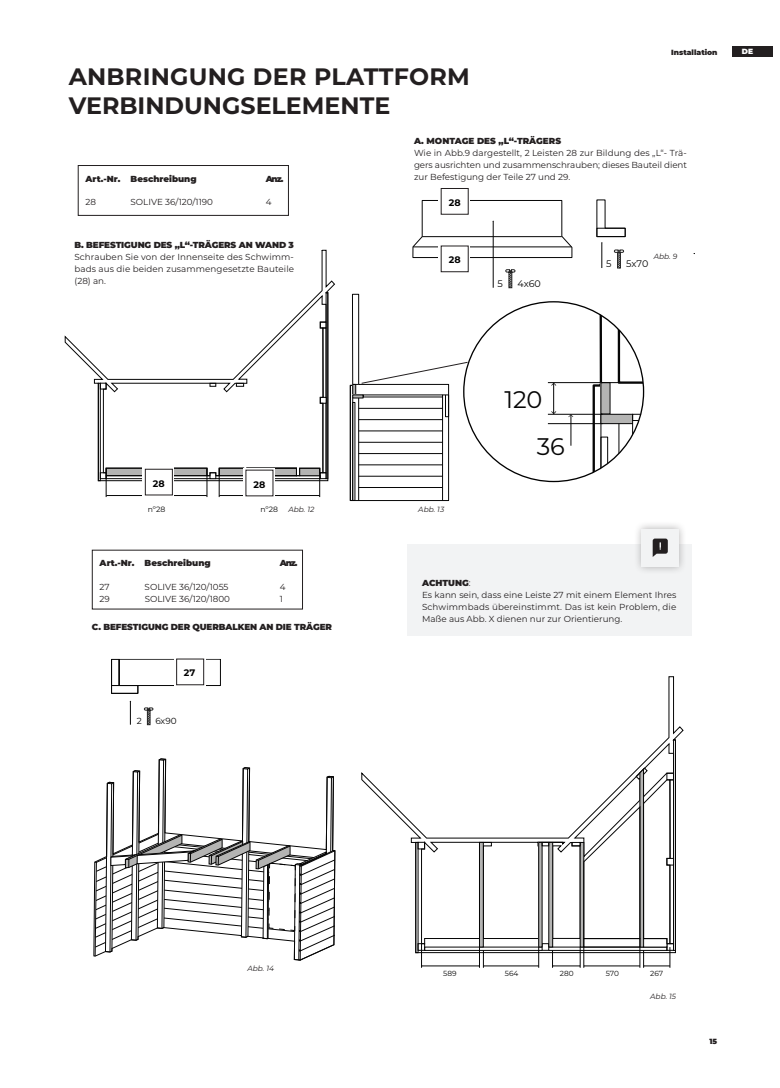
<style>
.page{position:relative;width:780px;height:1088px;background:#fff}
.page>*{position:absolute;margin:0;border:0;box-sizing:border-box;transform-origin:0 0}
.t1{font:28.75px "Montserrat";color:#060606}
.t2{font:24px/47.1px "Montserrat";color:#060606}
.t3{font:700 23.75px/28.5px "Montserrat";color:#231f20}
.t4{font:9.5px "Montserrat";letter-spacing:-.01em;color:#060606}
.t5{font:700 9.5px "Montserrat";color:#000}
.t6{font:8.88px "Montserrat";color:#060606}
.t7{font:8.75px/11.9px "Montserrat";color:#231f20;text-align:justify}
.t8{font:900 8.75px "Montserrat";letter-spacing:-.01em;color:#231f20}
.t9{font:8px "Montserrat";color:#060606}
.t10{font:7.62px "Montserrat";color:#060606}
.t11{font:italic 7.5px "Montserrat";color:#231f20}
.t12{font:900 7.5px "Montserrat";color:#231f20}
.t13{font:900 7.5px "Montserrat";color:#fff}
.t14{font:7.38px "Montserrat";color:#060606}
.s1{font-weight:900}
</style>
<div class="page">
<div style="left:732px;top:46px;width:40px;height:11px;background:#231f20"></div>
<div style="left:407px;top:544px;width:284px;height:92px;background:#f2f3f4"></div>
<div style="left:633px;top:521px;width:54px;height:54px;background:#231f20;opacity:.35"></div>
<div style="left:641px;top:529px;width:38px;height:37px;background:#f2f3f4"></div>
<svg style="left:652px;top:538px;width:15px;height:19px"></svg>
<hr style="left:106px;top:495px;width:101px;height:1px;background:#060606">
<svg style="left:100px;top:481px;width:7px;height:16px"></svg>
<hr style="left:219px;top:495px;width:100px;height:1px;background:#060606">
<svg style="left:206px;top:481px;width:14px;height:16px"></svg>
<svg style="left:319px;top:481px;width:7px;height:16px"></svg>
<svg style="left:65px;top:250px;width:270px;height:231px"></svg>
<svg style="left:596px;top:199px;width:29px;height:70px"></svg>
<hr style="left:493px;top:221px;width:1px;height:67px;background:#060606">
<svg style="left:412px;top:200px;width:160px;height:58px"></svg>
<svg style="left:375px;top:676px;width:308px;height:277px"></svg>
<div style="left:418px;top:943px;width:7px;height:7px;border:1px solid #060606"></div>
<div style="left:666px;top:773px;width:7px;height:7px;border:1px solid #060606"></div>
<div style="left:418px;top:842px;width:7px;height:7px;border:1px solid #060606"></div>
<div style="left:415px;top:842px;width:3px;height:111px;border:1px solid #060606"></div>
<div style="left:673px;top:740px;width:2px;height:210px;border:1px solid #060606"></div>
<div style="left:479px;top:842px;width:4px;height:105px;border:1px solid #060606"></div>
<div style="left:666px;top:858px;width:7px;height:7px;background:#fff"></div>
<div style="left:666px;top:858px;width:7px;height:7px;border:1px solid #060606"></div>
<hr style="left:421px;top:966px;width:58px;height:1px;background:#060606">
<svg style="left:421px;top:944px;width:1px;height:24px"></svg>
<hr style="left:483px;top:966px;width:55px;height:1px;background:#060606">
<svg style="left:478px;top:947px;width:6px;height:21px"></svg>
<svg style="left:537px;top:769px;width:133px;height:199px"></svg>
<svg style="left:94px;top:659px;width:281px;height:302px"></svg>
<div style="left:78px;top:165px;width:211px;height:51px;border:1px solid #231f20"></div>
<svg style="left:438px;top:188px;width:31px;height:28px"></svg>
<div style="left:441px;top:188px;width:27px;height:26px;background:#fff"></div>
<div style="left:441px;top:188px;width:27px;height:27px;border:1px solid #231f20"></div>
<svg style="left:174px;top:658px;width:31px;height:29px"></svg>
<div style="left:177px;top:659px;width:27px;height:26px;background:#fff"></div>
<div style="left:176px;top:659px;width:28px;height:26px;border:1px solid #231f20"></div>
<hr style="left:548px;top:382px;width:54px;height:1px;background:#060606">
<hr style="left:548px;top:414px;width:54px;height:1px;background:#060606">
<hr style="left:548px;top:423px;width:54px;height:1px;background:#060606">
<hr style="left:553px;top:383px;width:1px;height:30px;background:#060606">
<svg style="left:551px;top:383px;width:5px;height:3px"></svg>
<svg style="left:551px;top:411px;width:5px;height:3px"></svg>
<svg style="left:562px;top:301px;width:83px;height:180px"></svg>
<svg style="left:438px;top:244px;width:31px;height:25px"></svg>
<div style="left:441px;top:246px;width:27px;height:26px;background:#fff"></div>
<svg style="left:349px;top:269px;width:170px;height:232px"></svg>
<svg style="left:243px;top:468px;width:31px;height:29px"></svg>
<div style="left:246px;top:470px;width:27px;height:26px;background:#fff"></div>
<svg style="left:143px;top:467px;width:31px;height:29px"></svg>
<div style="left:145px;top:469px;width:27px;height:26px;background:#fff"></div>
<div style="left:145px;top:469px;width:28px;height:26px;border:1px solid #231f20"></div>
<h1 class="t1" style="left:395px;top:42px;width:18px">5</h1>
<h3 class="t3" style="left:69px;top:61px;width:402px">ANBRINGUNG DER PLATTFORM<br>VERBINDUNGSELEMENTE</h3>
<p class="t12" style="left:671px;top:47px;width:48px">Installation</p>
<p class="t13" style="left:741px;top:46px;width:13px">DE</p>
<p class="t8" style="left:414px;top:134px;width:149px">A. MONTAGE DES „L“-TRÄGERS</p>
<p class="t7" style="left:414px;top:146px;width:274px">Wie in Abb.9 dargestellt, 2 Leisten 28 zur Bildung des „L“- Trä&shy;gers ausrichten und zusammenschrauben; dieses Bauteil dient zur Befestigung der Teile 27 und 29.</p>
<p class="t8" style="left:86px;top:172px;width:113px">Art.-Nr. Beschreibung</p>
<p class="t8" style="left:266px;top:172px;width:19px">Anz.</p>
<p class="t7" style="left:86px;top:196px;width:12px">28</p>
<p class="t7" style="left:131px;top:196px;width:84px">SOLIVE 36/120/1190</p>
<p class="t7" style="left:266px;top:196px;width:7px">4</p>
<p class="t5" style="left:449px;top:196px;width:13px">28</p>
<p class="t8" style="left:74px;top:238px;width:221px">B. BEFESTIGUNG DES „L“-TRÄGERS AN WAND 3</p>
<p class="t7" style="left:74px;top:250px;width:221px">Schrauben Sie von der Innenseite des Schwimm&shy;bads aus die beiden zusammengesetzte Bauteile (28) an.</p>
<p class="t5" style="left:153px;top:476px;width:13px">28</p>
<p class="t5" style="left:253px;top:477px;width:13px">28</p>
<p class="t10" style="left:148px;top:504px;width:19px">nº28</p>
<p class="t10" style="left:260px;top:504px;width:19px">nº28</p>
<p class="t11" style="left:288px;top:504px;width:27px">Abb. 12</p>
<p class="t8" style="left:100px;top:556px;width:113px">Art.-Nr. Beschreibung</p>
<p class="t8" style="left:280px;top:556px;width:19px">Anz.</p>
<p class="t7" style="left:100px;top:581px;width:12px">27</p>
<p class="t7" style="left:145px;top:581px;width:85px">SOLIVE 36/120/1055</p>
<p class="t7" style="left:280px;top:581px;width:7px">4</p>
<p class="t7" style="left:100px;top:592px;width:12px">29</p>
<p class="t7" style="left:145px;top:592px;width:87px">SOLIVE 36/120/1800</p>
<p class="t7" style="left:280px;top:592px;width:5px">1</p>
<p class="t10" style="left:109px;top:567px;width:6px;rotate:-90deg">5</p>
<p class="t10" style="left:125px;top:639px;width:20px;rotate:-90deg">4x60</p>
<p class="t8" style="left:92px;top:621px;width:241px">C. BEFESTIGUNG DER QUERBALKEN AN DIE TRÄGER</p>
<p class="t5" style="left:184px;top:666px;width:13px">27</p>
<p class="t6" style="left:137px;top:714px;width:7px">2</p>
<p class="t6" style="left:155px;top:714px;width:23px">6x90</p>
<p class="t5" style="left:449px;top:253px;width:13px">28</p>
<p class="t4" style="left:497px;top:277px;width:7px">5</p>
<p class="t4" style="left:517px;top:277px;width:25px">4x60</p>
<p class="t11" style="left:418px;top:504px;width:27px">Abb. 13</p>
<h2 class="t2" style="left:536px;top:375px;width:30px;text-indent:-32px">120<br>36</h2>
<p class="t9" style="left:534px;top:390px;width:14px">120</p>
<p class="t11" style="left:653px;top:251px;width:25px">Abb. 9</p>
<p class="t4" style="left:606px;top:257px;width:7px">5</p>
<p class="t4" style="left:626px;top:257px;width:24px">5x70</p>
<p class="t7" style="left:422px;top:577px;width:256px;text-align:left"><span class="s1">ACHTUNG</span>:<br>Es kann sein, dass eine Leiste 27 mit einem Element Ihres Schwimmbads übereinstimmt. Das ist kein Problem, die Maße aus Abb. X dienen nur zur Orientierung.</p>
<p class="t11" style="left:247px;top:963px;width:28px">Abb. 14</p>
<p class="t14" style="left:443px;top:968px;width:15px">589</p>
<p class="t14" style="left:505px;top:968px;width:15px">564</p>
<p class="t14" style="left:560px;top:968px;width:15px">280</p>
<p class="t14" style="left:605px;top:968px;width:15px">570</p>
<p class="t14" style="left:650px;top:968px;width:14px">267</p>
<p class="t11" style="left:650px;top:991px;width:27px">Abb. 15</p>
<p class="t12" style="left:709px;top:1036px;width:9px">15</p>
</div>
